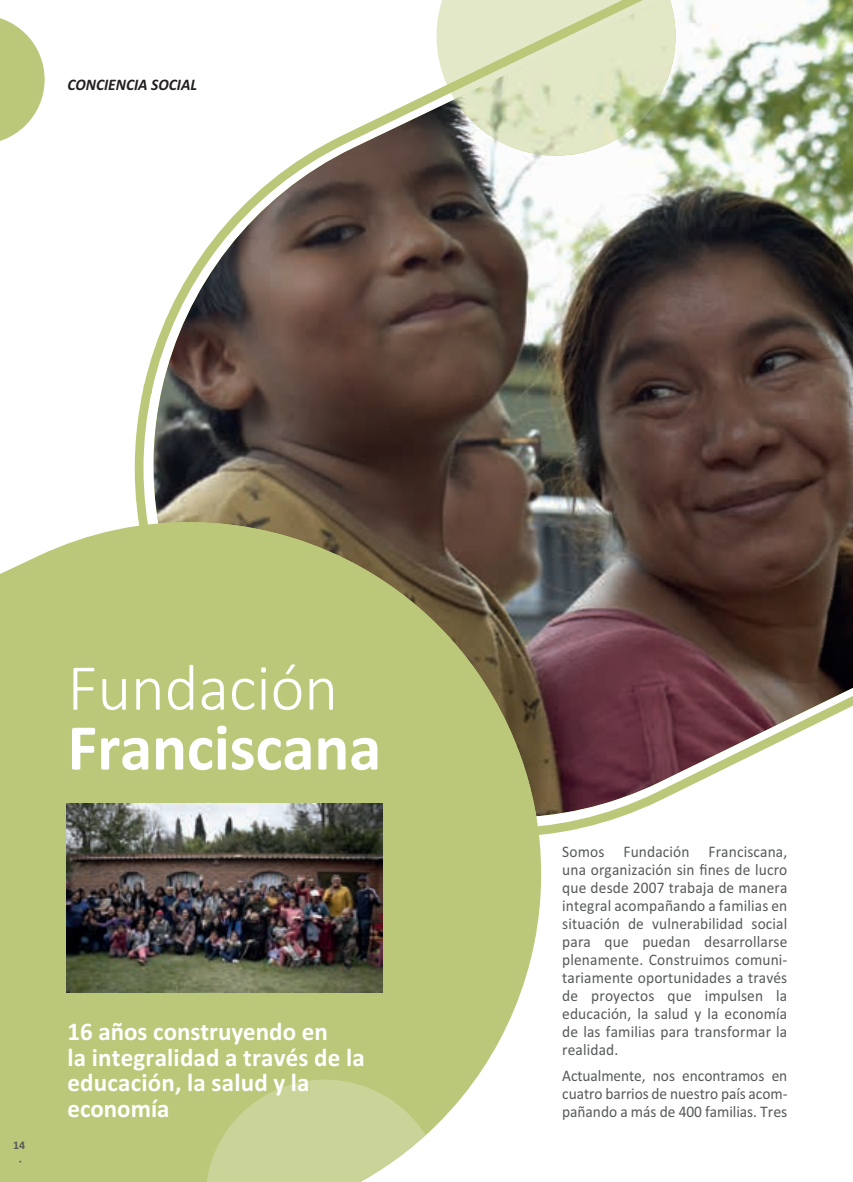
<style>
.page{position:relative;width:853px;height:1182px;background:#fff}
.page>*{position:absolute;margin:0;border:0;box-sizing:border-box;transform-origin:0 0}
.t1{font:700 66px "Calibri";letter-spacing:-.005em;color:#fff}
.t2{font:300 66px "Calibri";letter-spacing:-.005em;color:#fff}
.t3{font:700 25.5px/25.5px "Calibri";letter-spacing:.01em;color:#fff}
.t4{font:16.2px/18px "Calibri";letter-spacing:.005em;color:#575a5b;text-align:justify;scale:.95 1}
.t5{font:italic 700 16.2px "Calibri";color:#231f20;scale:.96 1}
.t6{font:700 11.55px/15.9px "Calibri";color:#57585a;text-align:center}
</style>
<div class="page">
<svg style="left:0;top:18px;width:45px;height:123px"></svg>
<img style="left:135px;top:0;width:718px;height:834px">
<img style="left:455px;top:0;width:221px;height:156px">
<svg style="left:437px;top:0;width:233px;height:99px;background:#dde3bf"></svg>
<svg style="left:0;top:508px;width:549px;height:674px;background:#b5be7c"></svg>
<svg style="left:205px;top:1080px;width:239px;height:102px;background:#cbd59b"></svg>
<img style="left:67px;top:804px;width:315px;height:189px">
<p class="t5" style="left:67px;top:79px;width:137px">CONCIENCIA SOCIAL</p>
<h1 class="t2" style="left:67px;top:648px;width:272px">Fundación</h1>
<h1 class="t1" style="left:67px;top:725px;width:315px">Franciscana</h1>
<p class="t6" style="left:13px;top:1138px;width:14px">14 ·</p>
<h2 class="t3" style="left:67px;top:1021px;width:299px">16 años construyendo en<br>la integralidad a través de la educación, la salud y la economía</h2>
<p class="t4" style="left:562px;top:844px;width:238px">Somos Fundación Franciscana, una organización sin fines de lucro que desde 2007 trabaja de manera integral acompañando a familias en situación de vulnerabilidad social para que puedan desarrollarse plenamente. Construimos comuni&shy;tariamente oportunidades a través de proyectos que impulsen la educación, la salud y la economía de las familias para transformar la realidad.</p>
<p class="t4" style="left:562px;top:1068px;width:238px">Actualmente, nos encontramos en cuatro barrios de nuestro país acom&shy;pañando a más de 400 familias. Tres</p>
</div>
